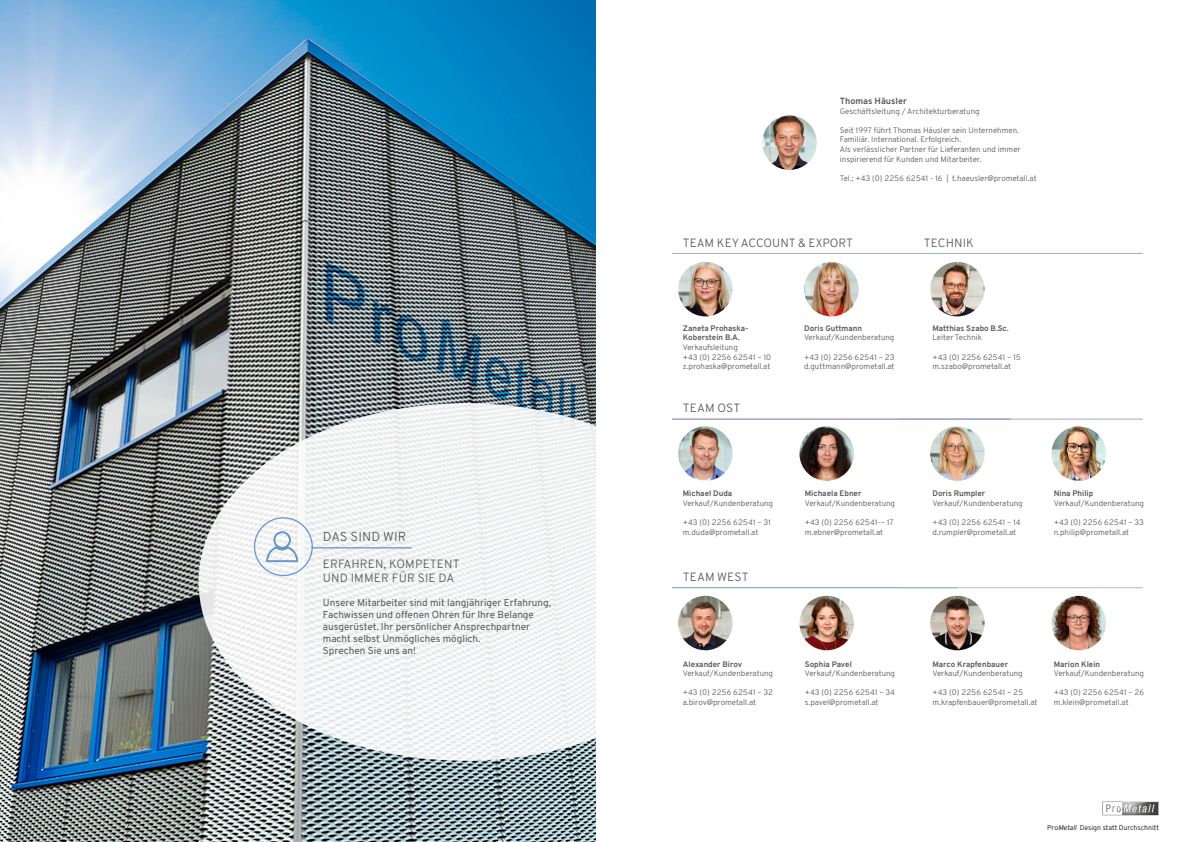
<style>
.page{position:relative;width:1191px;height:842px;background:#fff}
.page>*{position:absolute;margin:0;border:0;box-sizing:border-box;transform-origin:0 0}
.t1{font:300 13px "Overpass";letter-spacing:.01em;color:#575756}
.t2{font:300 12px/14.4px "Overpass";letter-spacing:.01em;color:#575756}
.t3{font:10px/12px "Overpass";color:#575756}
.t4{font:700 9px "Overpass";color:#575756}
.t5{font:300 8px/9.6px "Overpass";color:#575756}
.t6{font:700 8px/9.6px "Overpass";color:#575756}
.t7{font:300 7px "Overpass";color:#000}
.s1{font-style:italic}
</style>
<div class="page">
<img style="left:0;top:0;width:595px;height:842px">
<svg style="left:199px;top:403px;width:533px;height:358px;fill:#f6f7f8"></svg>
<hr style="left:313px;top:547px;width:98px;height:1px;background:#6696d1">
<svg style="left:266px;top:491px;width:32px;height:71px"></svg>
<div style="left:254px;top:517px;width:59px;height:59px;border:1px solid #6797d0;border-radius:50%"></div>
<img style="left:762px;top:115px;width:54px;height:55px;border-radius:27px">
<img style="left:678px;top:262px;width:54px;height:54px;border-radius:27px">
<img style="left:804px;top:262px;width:54px;height:54px;border-radius:27px">
<img style="left:930px;top:262px;width:54px;height:54px;border-radius:27px">
<img style="left:930px;top:426px;width:54px;height:55px;border-radius:27px">
<img style="left:930px;top:596px;width:54px;height:54px;border-radius:27px">
<img style="left:678px;top:426px;width:54px;height:55px;border-radius:27px">
<img style="left:678px;top:596px;width:54px;height:54px;border-radius:27px">
<img style="left:1051px;top:426px;width:55px;height:55px;border-radius:27px">
<img style="left:1051px;top:596px;width:55px;height:54px;border-radius:27px">
<img style="left:799px;top:426px;width:55px;height:55px;border-radius:27px">
<img style="left:799px;top:596px;width:55px;height:54px;border-radius:27px">
<hr style="left:672px;top:253px;width:227px;height:1px;background:#9ca9d4">
<hr style="left:672px;top:419px;width:338px;height:1px;background:#866c9f">
<hr style="left:672px;top:587px;width:285px;height:1px;background:#6797d0">
<hr style="left:899px;top:253px;width:243px;height:1px;background:#9ca9d4">
<hr style="left:899px;top:419px;width:243px;height:1px;background:#9ca9d4">
<hr style="left:899px;top:587px;width:243px;height:1px;background:#a7c99d">
<img style="left:1102px;top:802px;width:57px;height:14px">
<h1 class="t1" style="left:323px;top:529px;width:85px">DAS SIND WIR</h1>
<h2 class="t2" style="left:323px;top:556px;width:138px">ERFAHREN, KOMPETENT<br>UND IMMER FÜR SIE DA</h2>
<p class="t3" style="left:323px;top:597px;width:230px">Unsere Mitarbeiter sind mit langjähriger Erfahrung, Fachwissen und offenen Ohren für Ihre Belange ausgerüstet. Ihr persönlicher Ansprechpartner macht selbst Unmögliches möglich.<br>Sprechen Sie uns an!</p>
<p class="t4" style="left:840px;top:95px;width:68px">Thomas Häusler</p>
<p class="t5" style="left:840px;top:106px;width:141px">Geschäftsleitung / Architekturberatung</p>
<p class="t5" style="left:840px;top:125px;width:182px">Seit 1997 führt Thomas Häusler sein Unternehmen.<br>Familiär. International. Erfolgreich.<br>Als verlässlicher Partner für Lieferanten und immer inspirierend für Kunden und Mitarbeiter.</p>
<p class="t5" style="left:840px;top:173px;width:198px">Tel.: +43 (0) 2256 62541 - 16 | t.haeusler@prometall.at</p>
<h2 class="t2" style="left:683px;top:236px;width:172px">TEAM KEY ACCOUNT &amp; EXPORT</h2>
<h2 class="t2" style="left:924px;top:236px;width:51px">TECHNIK</h2>
<p class="t6" style="left:683px;top:323px;width:67px">Zaneta Prohaska-<br>Koberstein B.A.</p>
<p class="t5" style="left:683px;top:342px;width:90px">Verkaufsleitung<br>+43 (0) 2256 62541 – 10 z.prohaska@prometall.at</p>
<h2 class="t2" style="left:683px;top:401px;width:59px">TEAM OST</h2>
<p class="t6" style="left:804px;top:323px;width:59px">Doris Guttmann</p>
<p class="t5" style="left:804px;top:333px;width:92px">Verkauf/Kundenberatung</p>
<p class="t5" style="left:804px;top:352px;width:92px">+43 (0) 2256 62541 – 23 d.guttmann@prometall.at</p>
<p class="t6" style="left:932px;top:323px;width:78px">Matthias Szabo B.Sc.</p>
<p class="t5" style="left:932px;top:333px;width:51px">Leiter Technik</p>
<p class="t5" style="left:932px;top:352px;width:90px">+43 (0) 2256 62541 – 15 m.szabo@prometall.at</p>
<p class="t6" style="left:683px;top:489px;width:51px">Michael Duda</p>
<p class="t5" style="left:683px;top:498px;width:92px">Verkauf/Kundenberatung</p>
<p class="t5" style="left:683px;top:518px;width:90px">+43 (0) 2256 62541 – 31 m.duda@prometall.at</p>
<h2 class="t2" style="left:683px;top:569px;width:67px">TEAM WEST</h2>
<p class="t6" style="left:805px;top:489px;width:58px">Michaela Ebner</p>
<p class="t5" style="left:805px;top:498px;width:92px">Verkauf/Kundenberatung</p>
<p class="t5" style="left:805px;top:518px;width:90px">+43 (0) 2256 62541-– 17 m.ebner@prometall.at</p>
<p class="t6" style="left:932px;top:489px;width:54px">Doris Rumpler</p>
<p class="t5" style="left:932px;top:498px;width:92px">Verkauf/Kundenberatung</p>
<p class="t5" style="left:932px;top:518px;width:90px">+43 (0) 2256 62541 – 14 d.rumpler@prometall.at</p>
<p class="t6" style="left:1053px;top:489px;width:41px">Nina Philip</p>
<p class="t5" style="left:1053px;top:498px;width:92px">Verkauf/Kundenberatung</p>
<p class="t5" style="left:1053px;top:518px;width:92px">+43 (0) 2256 62541 – 33 n.philip@prometall.at</p>
<p class="t6" style="left:683px;top:659px;width:61px">Alexander Birov</p>
<p class="t5" style="left:683px;top:668px;width:92px">Verkauf/Kundenberatung</p>
<p class="t5" style="left:683px;top:688px;width:92px">+43 (0) 2256 62541 – 32 a.birov@prometall.at</p>
<p class="t6" style="left:805px;top:659px;width:49px">Sophia Pavel</p>
<p class="t5" style="left:805px;top:668px;width:92px">Verkauf/Kundenberatung</p>
<p class="t5" style="left:805px;top:688px;width:92px">+43 (0) 2256 62541 – 34 s.pavel@prometall.at</p>
<p class="t6" style="left:932px;top:659px;width:77px">Marco Krapfenbauer</p>
<p class="t5" style="left:932px;top:668px;width:92px">Verkauf/Kundenberatung</p>
<p class="t5" style="left:932px;top:688px;width:107px">+43 (0) 2256 62541 – 25 m.krapfenbauer@prometall.at</p>
<p class="t6" style="left:1053px;top:659px;width:48px">Marion Klein</p>
<p class="t5" style="left:1053px;top:668px;width:92px">Verkauf/Kundenberatung</p>
<p class="t5" style="left:1053px;top:688px;width:92px">+43 (0) 2256 62541 – 26 m.klein@prometall.at</p>
<p class="t7" style="left:1047px;top:823px;width:113px">Pro<span class="s1">Metall</span> Design statt Durchschnitt</p>
</div>
